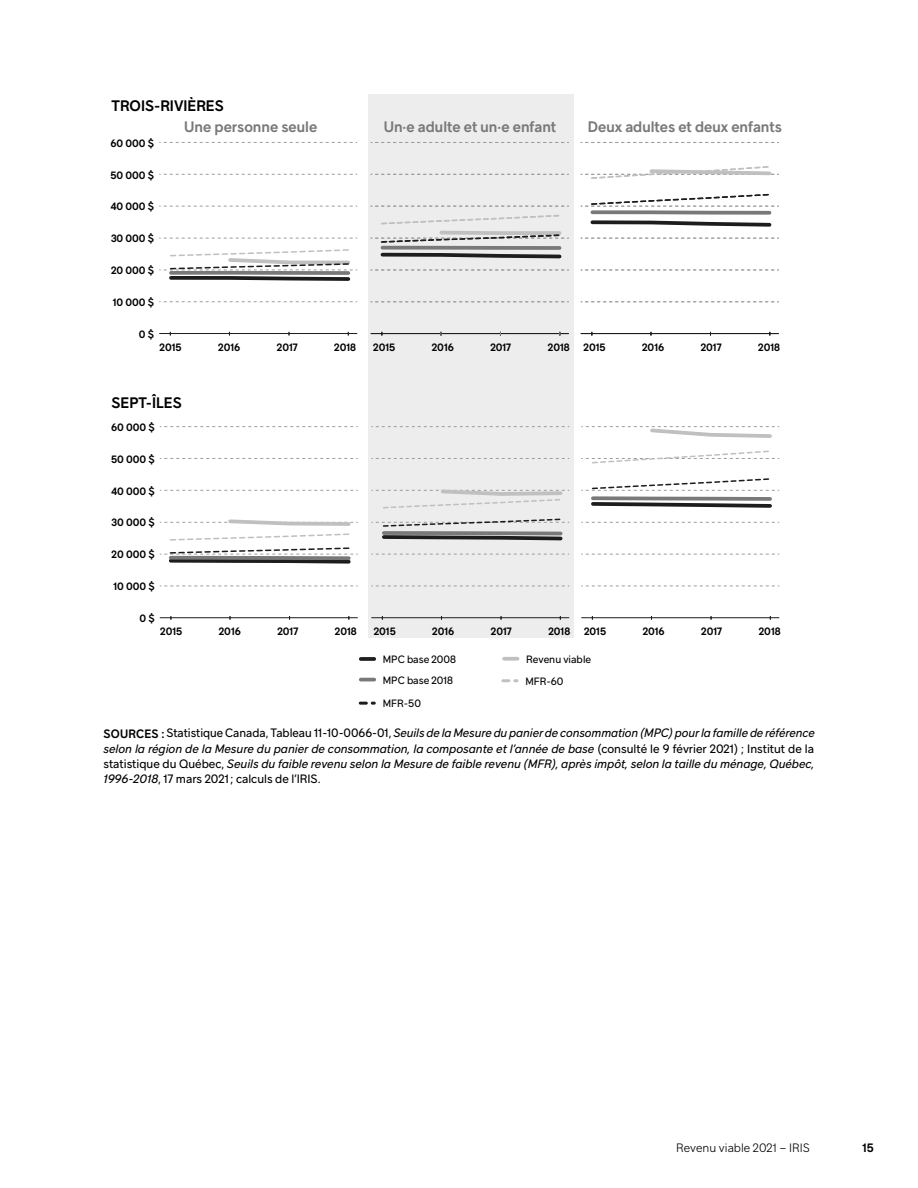
<style>
.page{position:relative;width:918px;height:1188px;background:#fff}
.page>*{position:absolute;margin:0;border:0;box-sizing:border-box;transform-origin:0 0}
.t1{font:600 15px "Guillon";color:#797979}
.t2{font:600 15px "Guillon";color:#000}
.t3{font:italic 12px/15.3px "Guillon";color:#000;text-align:justify}
.t4{font:300 12px "Guillon";color:#000}
.t5{font:600 12px "Guillon";color:#000}
.t6{font:600 10.5px "Guillon";letter-spacing:-.005em;color:#000}
.t7{font:10.5px/21px "Guillon";color:#000}
.s1{font-weight:600;font-style:normal}
.s2{font-style:normal}
</style>
<div class="page">
<div style="left:368px;top:94px;width:205px;height:543px;background:#ededed"></div>
<svg style="left:361px;top:657px;width:13px;height:4px"></svg>
<svg style="left:361px;top:678px;width:13px;height:3px"></svg>
<svg style="left:504px;top:657px;width:14px;height:4px"></svg>
<svg style="left:359px;top:702px;width:17px;height:3px"></svg>
<svg style="left:501px;top:679px;width:17px;height:3px"></svg>
<svg style="left:159px;top:142px;width:198px;height:1px"></svg>
<svg style="left:159px;top:174px;width:198px;height:1px"></svg>
<svg style="left:159px;top:206px;width:198px;height:1px"></svg>
<svg style="left:159px;top:238px;width:198px;height:1px"></svg>
<svg style="left:159px;top:301px;width:198px;height:1px"></svg>
<hr style="left:159px;top:333px;width:198px;height:1px;background:#1d1d1b">
<svg style="left:581px;top:142px;width:198px;height:1px"></svg>
<svg style="left:581px;top:238px;width:198px;height:1px"></svg>
<svg style="left:581px;top:270px;width:198px;height:1px"></svg>
<svg style="left:581px;top:301px;width:198px;height:2px"></svg>
<hr style="left:581px;top:333px;width:198px;height:1px;background:#1d1d1b">
<svg style="left:159px;top:249px;width:198px;height:32px"></svg>
<svg style="left:581px;top:194px;width:198px;height:33px"></svg>
<svg style="left:581px;top:166px;width:198px;height:13px"></svg>
<svg style="left:160px;top:426px;width:198px;height:1px"></svg>
<svg style="left:160px;top:458px;width:198px;height:1px"></svg>
<svg style="left:160px;top:490px;width:198px;height:1px"></svg>
<svg style="left:160px;top:586px;width:198px;height:1px"></svg>
<hr style="left:160px;top:617px;width:198px;height:1px;background:#1d1d1b">
<svg style="left:371px;top:426px;width:198px;height:1px"></svg>
<svg style="left:371px;top:458px;width:198px;height:1px"></svg>
<svg style="left:371px;top:554px;width:198px;height:1px"></svg>
<svg style="left:371px;top:586px;width:198px;height:1px"></svg>
<hr style="left:371px;top:617px;width:198px;height:1px;background:#1d1d1b">
<svg style="left:581px;top:522px;width:198px;height:1px"></svg>
<svg style="left:581px;top:554px;width:198px;height:1px"></svg>
<svg style="left:581px;top:586px;width:198px;height:1px"></svg>
<hr style="left:581px;top:617px;width:198px;height:1px;background:#1d1d1b">
<svg style="left:160px;top:547px;width:198px;height:17px"></svg>
<svg style="left:160px;top:519px;width:198px;height:22px"></svg>
<svg style="left:371px;top:519px;width:198px;height:22px"></svg>
<svg style="left:371px;top:489px;width:198px;height:19px"></svg>
<svg style="left:581px;top:426px;width:198px;height:12px"></svg>
<svg style="left:581px;top:478px;width:198px;height:30px"></svg>
<svg style="left:581px;top:451px;width:198px;height:12px"></svg>
<svg style="left:371px;top:142px;width:198px;height:1px"></svg>
<svg style="left:371px;top:174px;width:198px;height:1px"></svg>
<svg style="left:371px;top:206px;width:198px;height:1px"></svg>
<svg style="left:371px;top:270px;width:198px;height:1px"></svg>
<svg style="left:371px;top:301px;width:198px;height:2px"></svg>
<hr style="left:371px;top:333px;width:198px;height:1px;background:#1d1d1b">
<svg style="left:371px;top:215px;width:198px;height:44px"></svg>
<p class="t2" style="left:111px;top:97px;width:114px">TROIS-RIVIÈRES</p>
<p class="t6" style="left:111px;top:136px;width:45px">60 000 $</p>
<p class="t6" style="left:110px;top:168px;width:45px">50 000 $</p>
<p class="t6" style="left:111px;top:200px;width:45px">40 000 $</p>
<p class="t6" style="left:111px;top:232px;width:45px">30 000 $</p>
<p class="t6" style="left:111px;top:264px;width:45px">20 000 $</p>
<p class="t6" style="left:113px;top:296px;width:43px">10 000 $</p>
<p class="t6" style="left:139px;top:327px;width:17px">0$</p>
<p class="t1" style="left:184px;top:118px;width:135px">Une personne seule</p>
<p class="t1" style="left:384px;top:118px;width:174px">Un·e adulte et un·e enfant</p>
<p class="t1" style="left:588px;top:118px;width:195px">Deux adultes et deux enfants</p>
<p class="t6" style="left:160px;top:341px;width:24px">2015</p>
<p class="t6" style="left:218px;top:341px;width:24px">2016</p>
<p class="t6" style="left:277px;top:341px;width:22px">2017</p>
<p class="t6" style="left:334px;top:341px;width:23px">2018</p>
<p class="t6" style="left:373px;top:341px;width:24px">2015</p>
<p class="t6" style="left:432px;top:341px;width:24px">2016</p>
<p class="t6" style="left:490px;top:341px;width:22px">2017</p>
<p class="t6" style="left:548px;top:341px;width:23px">2018</p>
<p class="t6" style="left:584px;top:341px;width:24px">2015</p>
<p class="t6" style="left:642px;top:341px;width:24px">2016</p>
<p class="t6" style="left:701px;top:341px;width:22px">2017</p>
<p class="t6" style="left:758px;top:341px;width:23px">2018</p>
<p class="t2" style="left:111px;top:393px;width:72px">SEPT-ÎLES</p>
<p class="t6" style="left:111px;top:421px;width:45px">60 000 $</p>
<p class="t6" style="left:111px;top:453px;width:45px">50 000 $</p>
<p class="t6" style="left:111px;top:484px;width:45px">40 000 $</p>
<p class="t6" style="left:112px;top:516px;width:45px">30 000 $</p>
<p class="t6" style="left:112px;top:548px;width:45px">20 000 $</p>
<p class="t6" style="left:113px;top:580px;width:43px">10 000 $</p>
<p class="t6" style="left:140px;top:612px;width:17px">0$</p>
<p class="t6" style="left:160px;top:625px;width:24px">2015</p>
<p class="t6" style="left:219px;top:625px;width:24px">2016</p>
<p class="t6" style="left:277px;top:625px;width:22px">2017</p>
<p class="t6" style="left:335px;top:625px;width:23px">2018</p>
<p class="t6" style="left:374px;top:625px;width:24px">2015</p>
<p class="t6" style="left:432px;top:625px;width:24px">2016</p>
<p class="t6" style="left:491px;top:625px;width:22px">2017</p>
<p class="t6" style="left:548px;top:625px;width:23px">2018</p>
<p class="t6" style="left:584px;top:625px;width:24px">2015</p>
<p class="t6" style="left:643px;top:625px;width:24px">2016</p>
<p class="t6" style="left:701px;top:625px;width:22px">2017</p>
<p class="t6" style="left:759px;top:625px;width:23px">2018</p>
<p class="t7" style="left:383px;top:648px;width:75px">MPC base 2008<br>MPC base 2018</p>
<p class="t7" style="left:526px;top:648px;width:67px">Revenu viable</p>
<p class="t7" style="left:383px;top:692px;width:40px">MFR-50</p>
<p class="t7" style="left:525px;top:670px;width:39px">MFR-60</p>
<p class="t3" style="left:104px;top:725px;width:713px"><span class="s1">SOURCES :</span> <span class="s2">Statistique Canada, Tableau 11-10-0066-01,</span> Seuils de la Mesure du panier de consommation (MPC) pour la famille de référence selon la région de la Mesure du panier de consommation, la composante et l’année de base <span class="s2">(consulté le 9 février 2021) ; Institut de la statistique du Québec,</span> Seuils du faible revenu selon la Mesure de faible revenu (MFR), après impôt, selon la taille du ménage, Québec, 1996-2018<span class="s2">, 17 mars 2021; calculs de l’IRIS.</span></p>
<p class="t4" style="left:676px;top:1140px;width:135px">Revenu viable 2021 – IRIS</p>
<p class="t5" style="left:862px;top:1140px;width:13px">15</p>
</div>
